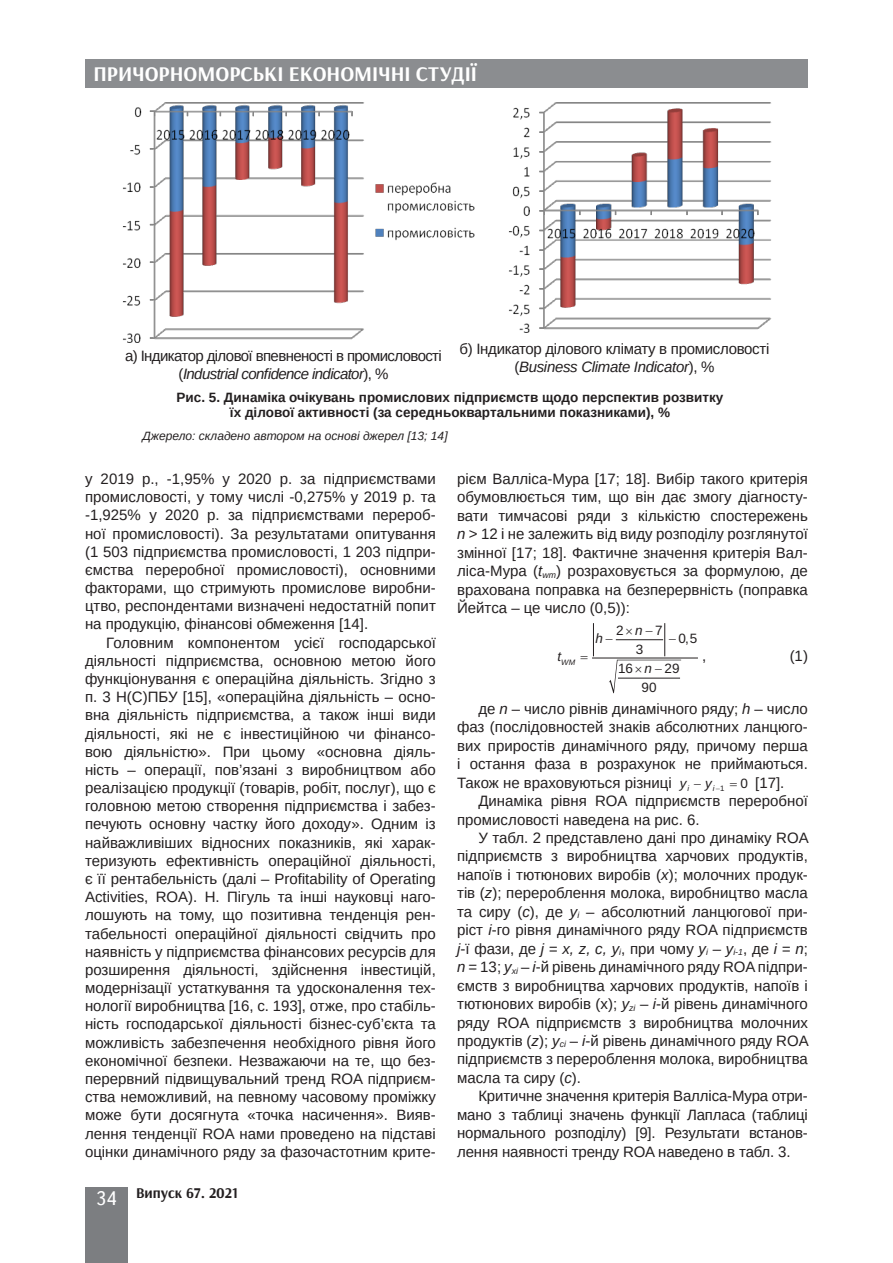
<style>
.page{position:relative;width:893px;height:1263px;background:#fff}
.page>*{position:absolute;margin:0;border:0;box-sizing:border-box;transform-origin:0 0}
.t1{font:700 21px "Arsenal";color:#fff}
.Текст_основной_G{font:15px/18.1px "Arimo";color:#231f20;text-align:justify}
.Текст_основной_G-2{font:15px/18.1px "Arimo";letter-spacing:-.04em;color:#231f20;text-align:center}
.Текст_основной_G-3{font:15px/18.1px "Arimo";letter-spacing:-.02em;color:#231f20;text-align:center}
.t2{font:700 15px "Arsenal";color:#231f20}
.Рисунок{font:700 13.5px/15px "Arimo";color:#231f20;text-align:center}
.t3{font:13.5px "Arimo";color:#231f20}
.t4{font:italic 13.5px "Arimo";color:#231f20}
.Джерело{font:italic 12px "Arimo";color:#231f20}
.t5{font:italic 7.8px "Arimo";color:#231f20}
.s1{font-style:italic}
.s2{font-family:"Ukrainian Text";font-weight:400;font-size:19.5px;color:#fff}
.s3{font-style:normal}
</style>
<div class="page">
<div style="left:85px;top:59px;width:723px;height:29px;background:#8b8d90"></div>
<div style="left:85px;top:1186px;width:43px;height:76px;background:#7c7e81"></div>
<hr style="left:616px;top:639px;width:47px;height:1px;background:#231f20">
<hr style="left:593px;top:623px;width:1px;height:33px;background:#231f20">
<hr style="left:664px;top:623px;width:1px;height:33px;background:#231f20">
<hr style="left:592px;top:658px;width:106px;height:1px;background:#231f20">
<img style="left:122px;top:103px;width:353px;height:240px">
<img style="left:508px;top:102px;width:264px;height:230px">
<svg style="left:609px;top:660px;width:72px;height:33px"></svg>
<h1 class="t1" style="left:94px;top:61px;width:385px">ПРИЧОРНОМОРСЬКІ ЕКОНОМІЧНІ СТУДІЇ</h1>
<p class="Текст_основной_G-2" style="left:125px;top:347px;width:318px">а) Індикатор ділової впевненості в промисловості (<span class="s1">Іndustrial confidence indicator</span>), %</p>
<p class="Текст_основной_G-3" style="left:459px;top:339px;width:311px">б) Індикатор ділового клімату в промисловості (<span class="s1">Business Climate Indicator</span>), %</p>
<p class="Рисунок" style="left:177px;top:390px;width:548px">Рис. 5. Динаміка очікувань промислових підприємств щодо перспектив розвитку їх ділової активності (за середньоквартальними показниками), %</p>
<p class="Джерело" style="left:142px;top:428px;width:307px">Джерело: складено автором на основі джерел [13; 14]</p>
<p class="Текст_основной_G" style="left:85px;top:470px;width:352px">у 2019 р., -1,95% у 2020 р. за підприємствами промисловості, у тому числі -0,275% у 2019 р. та -1,925% у 2020 р. за підприємствами перероб&shy;ної промисловості). За результатами опитування (1 503 підприємства промисловості, 1 203 підпри&shy;ємства переробної промисловості), основними факторами, що стримують промислове виробни&shy;цтво, респондентами визначені недостатній попит на продукцію, фінансові обмеження [14].</p>
<p class="Текст_основной_G" style="left:85px;top:633px;width:352px;text-indent:21px">Головним компонентом усієї господарської діяльності підприємства, основною метою його функціонування є операційна діяльність. Згідно з п. 3 Н(С)ПБУ [15], «операційна діяльність – осно&shy;вна діяльність підприємства, а також інші види діяльності, які не є інвестиційною чи фінансо&shy;вою діяльністю». При цьому «основна діяль&shy;ність – операції, пов’язані з виробництвом або реалізацією продукції (товарів, робіт, послуг), що є головною метою створення підприємства і забез&shy;печують основну частку його доходу». Одним із найважливіших відносних показників, які харак&shy;теризують ефективність операційної діяльності, є її рентабельність (далі – Profitability of Operating Activities, ROA). Н. Пігуль та інші науковці наго&shy;лошують на тому, що позитивна тенденція рен&shy;табельності операційної діяльності свідчить про наявність у підприємства фінансових ресурсів для розширення діяльності, здійснення інвестицій, модернізації устаткування та удосконалення тех&shy;нології виробництва [16, с. 193], отже, про стабіль&shy;ність господарської діяльності бізнес-суб’єкта та можливість забезпечення необхідного рівня його економічної безпеки. Незважаючи на те, що без&shy;перервний підвищувальний тренд ROA підприєм&shy;ства неможливий, на певному часовому проміжку може бути досягнута «точка насичення». Вияв&shy;лення тенденції ROA нами проведено на підставі оцінки динамічного ряду за фазочастотним крите-</p>
<p class="t2" style="left:96px;top:1183px;width:144px"><span class="s2">34</span> Випуск 67. 2021</p>
<p class="Текст_основной_G" style="left:457px;top:470px;width:352px">рієм Валліса-Мура [17; 18]. Вибір такого критерія обумовлюється тим, що він дає змогу діагносту&shy;вати тимчасові ряди з кількістю спостережень <span class="s1">n</span> ˃ 12 і не залежить від виду розподілу розглянутої змінної [17; 18]. Фактичне значення критерія Вал&shy;ліса-Мура (<span class="s1">t</span><sub>wm</sub>) розраховується за формулою, де врахована поправка на безперервність (поправка Йейтса – це число (0,5)):</p>
<p class="t4" style="left:557px;top:649px;width:5px">t</p>
<p class="t3" style="left:616px;top:622px;width:9px">2</p>
<p class="t3" style="left:655px;top:622px;width:9px">7</p>
<p class="t3" style="left:636px;top:641px;width:9px">3</p>
<p class="t4" style="left:635px;top:623px;width:9px">n</p>
<p class="t4" style="left:595px;top:631px;width:9px">h</p>
<p class="t3" style="left:678px;top:631px;width:20px">0 5</p>
<p class="t3" style="left:685px;top:631px;width:5px">,</p>
<p class="Текст_основной_G" style="left:702px;top:647px;width:6px">,</p>
<p class="Текст_основной_G" style="left:790px;top:647px;width:20px">(1)</p>
<p class="Текст_основной_G" style="left:457px;top:699px;width:352px;text-indent:21px">де <span class="s1">n</span> – число рівнів динамічного ряду; <span class="s1">h</span> – число фаз (послідовностей знаків абсолютних ланцюго&shy;вих приростів динамічного ряду, причому перша і остання фаза в розрахунок не приймаються.<br>Також не враховуються різниці</p>
<p class="t5" style="left:561px;top:658px;width:15px">WM</p>
<p class="t3" style="left:618px;top:661px;width:17px">16</p>
<p class="t3" style="left:664px;top:661px;width:17px">29</p>
<p class="t3" style="left:641px;top:680px;width:17px">90</p>
<p class="t4" style="left:645px;top:661px;width:9px">n</p>
<p class="t5" style="left:688px;top:784px;width:3px">i</p>
<p class="t5" style="left:713px;top:784px;width:37px">i<span class="s3">1</span> <sup>0</sup></p>
<p class="Текст_основной_G" style="left:755px;top:773px;width:31px">[17].</p>
<p class="Текст_основной_G" style="left:457px;top:792px;width:352px;text-indent:21px">Динаміка рівня ROA підприємств переробної промисловості наведена на рис. 6.</p>
<p class="Текст_основной_G" style="left:457px;top:829px;width:353px;text-indent:21px">У табл. 2 представлено дані про динаміку ROA підприємств з виробництва харчових продуктів, напоїв і тютюнових виробів (<span class="s1">x</span>); молочних продук&shy;тів (<span class="s1">z</span>); перероблення молока, виробництво масла та сиру (<span class="s1">c</span>), де <span class="s1">у</span><sub>і</sub> – абсолютний ланцюгової при&shy;ріст <span class="s1">і</span>-го рівня динамічного ряду ROA підприємств <span class="s1">j</span>-ї фази, де <span class="s1">j = x, z, c, у</span><sub>і</sub>, при чому <span class="s1">у</span><sub>і</sub> <span class="s1">– у</span><sub>і-1</sub>, де <span class="s1">і = n</span>; <span class="s1">n</span> = 13; <span class="s1">у</span><sub>хі</sub> – <span class="s1">і</span>-й рівень динамічного ряду ROA підпри&shy;ємств з виробництва харчових продуктів, напоїв і тютюнових виробів (x); <span class="s1">у</span><sub>zі</sub> – <span class="s1">і</span>-й рівень динамічного ряду ROA підприємств з виробництва молочних продуктів (<span class="s1">z</span>); <span class="s1">у</span><sub>сi</sub> – <span class="s1">і</span>-й рівень динамічного ряду ROA підприємств з перероблення молока, виробництва масла та сиру (<span class="s1">с</span>).</p>
<p class="Текст_основной_G" style="left:457px;top:1087px;width:352px;text-indent:21px">Критичне значення критерія Валліса-Мура отри&shy;мано з таблиці значень функції Лапласа (таблиці нормального розподілу) [9]. Результати встанов&shy;лення наявності тренду ROA наведено в табл. 3.</p>
<p class="t4" style="left:680px;top:775px;width:8px">y</p>
<p class="t4" style="left:705px;top:775px;width:8px">y</p>
</div>
